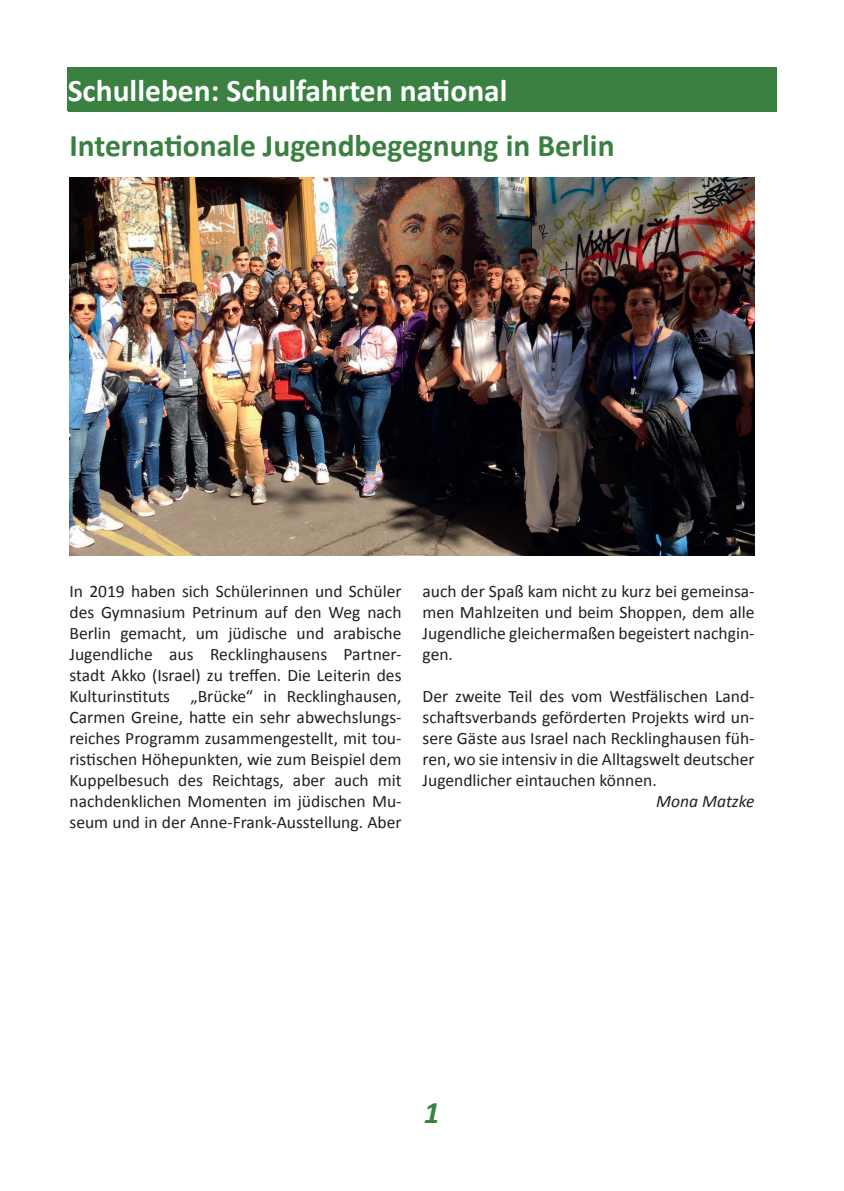
<style>
.page{position:relative;width:844px;height:1191px;background:#fff}
.page>*{position:absolute;margin:0;border:0;box-sizing:border-box;transform-origin:0 0}
.t1{font:700 31.5px "Calibri";color:#398041}
.t2{font:700 31.5px "Calibri";color:#fff}
.t3{font:italic 700 31.5px "Calibri";color:#398041}
.t4{font:17.5px/21px "Calibri";color:#231f20;text-align:justify}
.t5{font:italic 17.5px "Calibri";color:#231f20}
</style>
<div class="page">
<div style="left:68px;top:67px;width:708px;height:45px;background:#398041"></div>
<img style="left:69px;top:177px;width:685px;height:378px">
<h1 class="t2" style="left:68px;top:70px;width:441px">Schulleben: Schulfahrten national</h1>
<h1 class="t1" style="left:69px;top:126px;width:546px">Internationale Jugendbegegnung in Berlin</h1>
<p class="t4" style="left:69px;top:581px;width:333px">In 2019 haben sich Schülerinnen und Schüler des Gymnasium Petrinum auf den Weg nach Berlin gemacht, um jüdische und arabische Jugendliche aus Recklinghausens Partner&shy;stadt Akko (Israel) zu treffen. Die Leiterin des Kulturinstituts „Brücke“ in Recklinghausen, Carmen Greine, hatte ein sehr abwechslungs&shy;reiches Programm zusammengestellt, mit tou&shy;ristischen Höhepunkten, wie zum Beispiel dem Kuppelbesuch des Reichtags, aber auch mit nachdenklichen Momenten im jüdischen Mu&shy;seum und in der Anne-Frank-Ausstellung. Aber</p>
<p class="t4" style="left:422px;top:581px;width:333px">auch der Spaß kam nicht zu kurz bei gemeinsa&shy;men Mahlzeiten und beim Shoppen, dem alle Jugendliche gleichermaßen begeistert nachgin&shy;gen.</p>
<p class="t4" style="left:422px;top:686px;width:333px">Der zweite Teil des vom Westfälischen Land&shy;schaftsverbands geförderten Projekts wird un&shy;sere Gäste aus Israel nach Recklinghausen füh&shy;ren, wo sie intensiv in die Alltagswelt deutscher Jugendlicher eintauchen können.</p>
<p class="t5" style="left:656px;top:789px;width:100px">Mona Matzke</p>
<h1 class="t3" style="left:424px;top:1092px;width:17px">1</h1>
</div>
